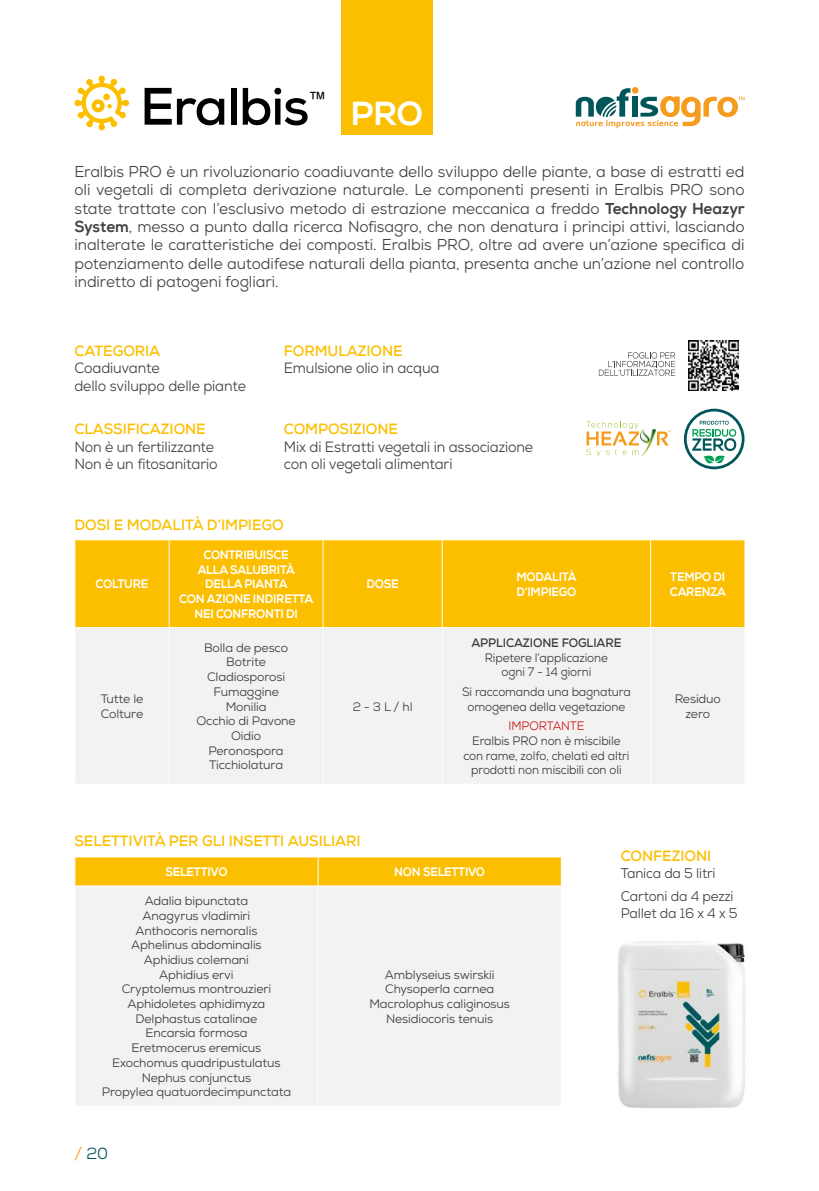
<style>
.page{position:relative;width:819px;height:1191px;background:#fff}
.page>*{position:absolute;margin:0;border:0;box-sizing:border-box;transform-origin:0 0}
.t1{font:700 52.5px "Nexa";letter-spacing:-.02em;color:#000}
.t2{font:800 33.25px "Nexa";color:#fff}
.t3{font:18.38px "Arial";color:#000}
.t4{font:16.1px "Nexa";color:#005356}
.t5{font:15.75px/18.4px "Nexa";letter-spacing:-.005em;color:#424241;text-align:justify}
.t6{font:14.88px/17.5px "Nexa";letter-spacing:-.01em;color:#424241;scale:.95 1}
.t7{font:700 14.88px "Nexa";letter-spacing:-.005em;color:#fbbf00}
.t8{font:14px/22.4px "Nexa";letter-spacing:-.01em;color:#424241;scale:.95 1}
.t9{font:12.25px/14.7px "Nexa";letter-spacing:-.01em;color:#3c3c3b;text-align:center}
.t10{font:12.25px/14.7px "Nexa";letter-spacing:-.01em;color:#3c3c3b;text-align:center;scale:.95 1}
.t11{font:800 12.25px/14.7px "Nexa";letter-spacing:-.02em;color:#fff;scale:.93 1}
.t12{font:700 12.25px "Nexa";letter-spacing:-.01em;color:#3c3c3b;scale:.95 1}
.t13{font:12.25px "Nexa";letter-spacing:-.01em;color:#cd1719;scale:.95 1}
.s1{font-weight:800}
.s2{color:#f59b21}
</style>
<div class="page">
<div style="left:341px;top:0;width:92px;height:134px;background:#fbbf00"></div>
<svg style="left:74px;top:76px;width:55px;height:54px"></svg>
<div style="left:75px;top:540px;width:669px;height:87px;background:#fbbf00"></div>
<div style="left:76px;top:628px;width:668px;height:156px;background:#f2f2f2"></div>
<hr style="left:169px;top:540px;width:1px;height:87px;background:#fff">
<hr style="left:650px;top:540px;width:1px;height:87px;background:#fff">
<hr style="left:322px;top:540px;width:1px;height:87px;background:#fff">
<hr style="left:441px;top:540px;width:1px;height:87px;background:#fff">
<hr style="left:169px;top:628px;width:1px;height:156px;background:#fff">
<hr style="left:322px;top:628px;width:1px;height:156px;background:#fff">
<hr style="left:441px;top:628px;width:1px;height:156px;background:#fff">
<hr style="left:650px;top:628px;width:1px;height:156px;background:#fff">
<div style="left:76px;top:887px;width:485px;height:218px;background:#f2f2f2"></div>
<div style="left:74px;top:857px;width:488px;height:29px;background:#fbbf00"></div>
<hr style="left:74px;top:885px;width:244px;height:1px;background:#fff">
<hr style="left:318px;top:885px;width:243px;height:1px;background:#fff">
<hr style="left:317px;top:886px;width:1px;height:219px;background:#fff">
<img style="left:618px;top:941px;width:127px;height:168px">
<svg style="left:575px;top:88px;width:169px;height:40px"></svg>
<img style="left:688px;top:341px;width:50px;height:49px">
<svg style="left:598px;top:352px;width:77px;height:24px"></svg>
<img style="left:640px;top:429px;width:15px;height:26px">
<svg style="left:657px;top:430px;width:14px;height:15px"></svg>
<svg style="left:586px;top:421px;width:53px;height:35px"></svg>
<svg style="left:684px;top:409px;width:60px;height:60px"></svg>
<h1 class="t1" style="left:140px;top:85px;width:171px">Eralbis</h1>
<p class="t3" style="left:308px;top:89px;width:20px">™</p>
<h2 class="t2" style="left:350px;top:100px;width:74px">PRO</h2>
<p class="t5" style="left:74px;top:164px;width:672px">Eralbis PRO è un rivoluzionario coadiuvante dello sviluppo delle piante, a base di estratti ed oli vegetali di completa derivazione naturale. Le componenti presenti in Eralbis PRO sono state trattate con l’esclusivo metodo di estrazione meccanica a freddo <span class="s1">Technology Heazyr System</span>, messo a punto dalla ricerca Nofisagro, che non denatura i principi attivi, lasciando inalterate le caratteristiche dei composti. Eralbis PRO, oltre ad avere un’azione specifica di potenziamento delle autodifese naturali della pianta, presenta anche un’azione nel controllo indiretto di patogeni fogliari.</p>
<p class="t7" style="left:74px;top:345px;width:87px">CATEGORIA</p>
<p class="t6" style="left:74px;top:361px;width:182px">Coadiuvante<br>dello sviluppo delle piante</p>
<p class="t7" style="left:74px;top:423px;width:133px">CLASSIFICAZIONE</p>
<p class="t6" style="left:74px;top:439px;width:152px">Non è un fertilizzante<br>Non è un fitosanitario</p>
<p class="t7" style="left:284px;top:345px;width:120px">FORMULAZIONE</p>
<p class="t6" style="left:284px;top:361px;width:165px">Emulsione olio in acqua</p>
<p class="t7" style="left:284px;top:423px;width:116px">COMPOSIZIONE</p>
<p class="t6" style="left:284px;top:439px;width:264px">Mix di Estratti vegetali in associazione con oli vegetali alimentari</p>
<p class="t7" style="left:74px;top:519px;width:211px">DOSI E MODALITÀ D’IMPIEGO</p>
<p class="t11" style="left:96px;top:578px;width:58px">COLTURE</p>
<p class="t9" style="left:101px;top:693px;width:44px;text-align:left">Tutte le<br>Colture</p>
<p class="t11" style="left:179px;top:548px;width:145px;text-align:center">CONTRIBUISCE<br>ALLA SALUBRITÀ<br>DELLA PIANTA<br>CON AZIONE INDIRETTA<br>NEI CONFRONTI DI</p>
<p class="t9" style="left:196px;top:641px;width:101px">Bolla de pesco<br>Botrite<br>Cladiosporosi<br>Fumaggine<br>Monilia<br>Occhio di Pavone<br>Oidio<br>Peronospora<br>Ticchiolatura</p>
<p class="t11" style="left:366px;top:578px;width:36px">DOSE</p>
<p class="t11" style="left:516px;top:570px;width:66px">MODALITÀ<br>D’IMPIEGO</p>
<p class="t11" style="left:670px;top:570px;width:62px">TEMPO DI<br>CARENZA</p>
<p class="t9" style="left:352px;top:700px;width:61px">2 - 3 L / hl</p>
<p class="t12" style="left:471px;top:637px;width:159px">APPLICAZIONE FOGLIARE</p>
<p class="t10" style="left:485px;top:651px;width:131px">Ripetere l’applicazione ogni 7 - 14 giorni</p>
<p class="t10" style="left:462px;top:685px;width:179px">Si raccomanda una bagnatura omogenea della vegetazione</p>
<p class="t13" style="left:508px;top:721px;width:81px">IMPORTANTE</p>
<p class="t10" style="left:463px;top:734px;width:176px">Eralbis PRO non è miscibile con rame, zolfo, chelati ed altri prodotti non miscibili con oli</p>
<p class="t9" style="left:674px;top:693px;width:48px">Residuo zero</p>
<p class="t7" style="left:74px;top:834px;width:288px">SELETTIVITÀ PER GLI INSETTI AUSILIARI</p>
<p class="t11" style="left:165px;top:865px;width:68px">SELETTIVO</p>
<p class="t11" style="left:394px;top:865px;width:99px">NON SELETTIVO</p>
<p class="t9" style="left:102px;top:894px;width:191px">Adalia bipunctata<br>Anagyrus vladimiri<br>Anthocoris nemoralis<br>Aphelinus abdominalis<br>Aphidius colemani<br>Aphidius ervi<br>Cryptolemus montrouzieri<br>Aphidoletes aphidimyza<br>Delphastus catalinae<br>Encarsia formosa<br>Eretmocerus eremicus<br>Exochomus quadripustulatus<br>Nephus conjunctus<br>Propylea quatuordecimpunctata</p>
<p class="t9" style="left:369px;top:968px;width:142px">Amblyseius swirskii<br>Chysoperla carnea<br>Macrolophus caliginosus<br>Nesidiocoris tenuis</p>
<p class="t4" style="left:74px;top:1147px;width:35px"><span class="s2">/</span> 20</p>
<p class="t7" style="left:620px;top:849px;width:92px">CONFEZIONI</p>
<p class="t8" style="left:620px;top:863px;width:120px">Tanica da 5 litri<br>Cartoni da 4 pezzi</p>
<p class="t8" style="left:620px;top:903px;width:124px">Pallet da 16 x 4 x 5</p>
</div>
